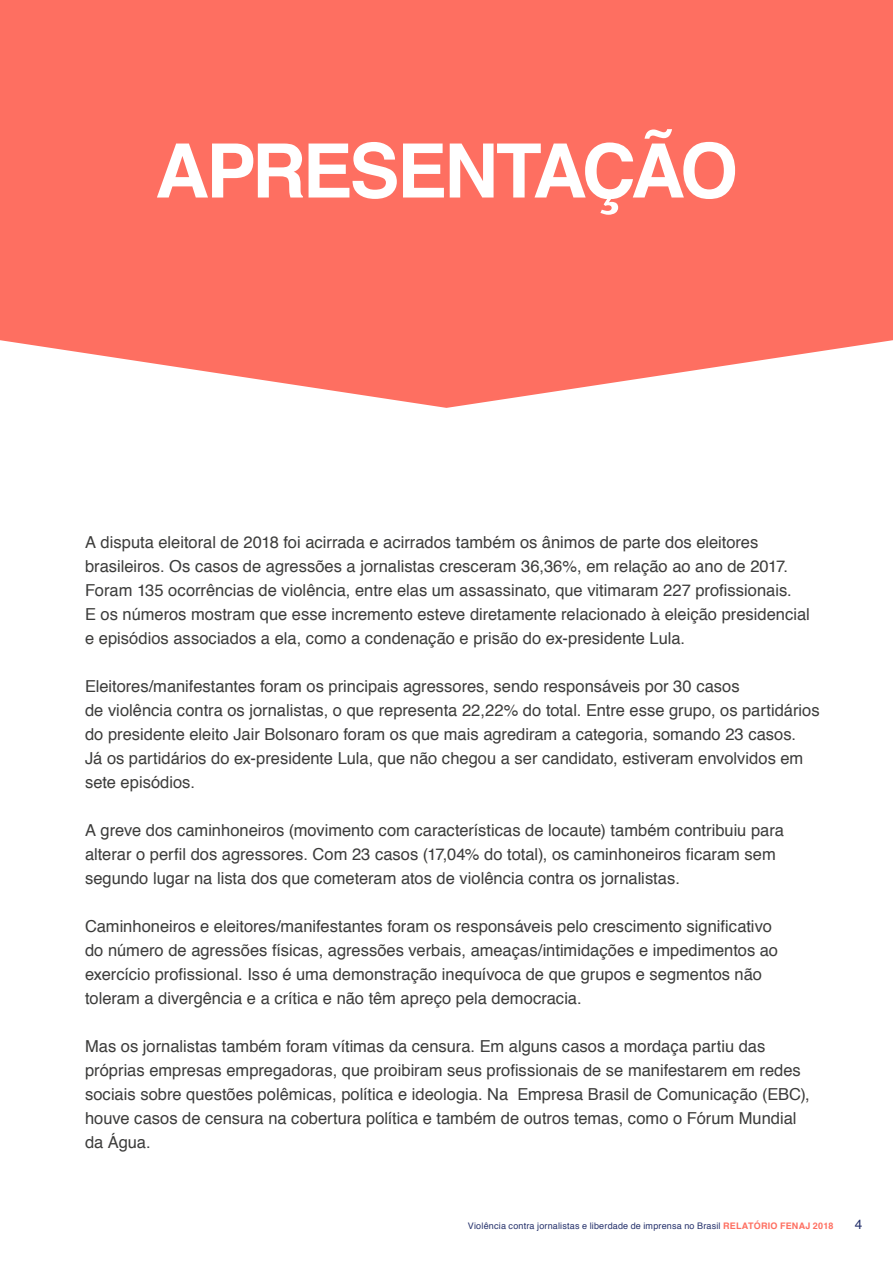
<style>
.page{position:relative;width:893px;height:1263px;background:#fff}
.page>*{position:absolute;margin:0;border:0;box-sizing:border-box;transform-origin:0 0}
.t1{font:700 75px "Helvetica";letter-spacing:-.045em;color:#fff}
.t2{font:16.5px/24px "Helvetica";color:#3c3c3b}
.t3{font:13.5px "Helvetica";color:#26326c}
.t4{font:9px "Helvetica";letter-spacing:.025em;color:#26326c}
.s1{font-weight:700;color:#fe6f61}
</style>
<div class="page">
<svg style="left:0;top:0;width:893px;height:408px;background:#fe7b6e"></svg>
<h1 class="t1" style="left:155px;top:111px;width:584px">APRESENTAÇÃO</h1>
<p class="t2" style="left:85px;top:530px;width:726px">A disputa eleitoral de 2018 foi acirrada e acirrados também os ânimos de parte dos eleitores brasileiros. Os casos de agressões a jornalistas cresceram 36,36%, em relação ao ano de 2017.<br>Foram 135 ocorrências de violência, entre elas um assassinato, que vitimaram 227 profissionais.<br>E os números mostram que esse incremento esteve diretamente relacionado à eleição presidencial e episódios associados a ela, como a condenação e prisão do ex-presidente Lula.</p>
<p class="t2" style="left:85px;top:675px;width:736px">Eleitores/manifestantes foram os principais agressores, sendo responsáveis por 30 casos<br>de violência contra os jornalistas, o que representa 22,22% do total. Entre esse grupo, os partidários do presidente eleito Jair Bolsonaro foram os que mais agrediram a categoria, somando 23 casos.<br>Já os partidários do ex-presidente Lula, que não chegou a ser candidato, estiveram envolvidos em sete episódios.</p>
<p class="t2" style="left:85px;top:819px;width:700px">A greve dos caminhoneiros (movimento com características de locaute) também contribuiu para alterar o perfil dos agressores. Com 23 casos (17,04% do total), os caminhoneiros ficaram sem segundo lugar na lista dos que cometeram atos de violência contra os jornalistas.</p>
<p class="t2" style="left:85px;top:915px;width:695px">Caminhoneiros e eleitores/manifestantes foram os responsáveis pelo crescimento significativo do número de agressões físicas, agressões verbais, ameaças/intimidações e impedimentos ao exercício profissional. Isso é uma demonstração inequívoca de que grupos e segmentos não toleram a divergência e a crítica e não têm apreço pela democracia.</p>
<p class="t2" style="left:85px;top:1035px;width:726px">Mas os jornalistas também foram vítimas da censura. Em alguns casos a mordaça partiu das próprias empresas empregadoras, que proibiram seus profissionais de se manifestarem em redes sociais sobre questões polêmicas, política e ideologia. Na Empresa Brasil de Comunicação (EBC), houve casos de censura na cobertura política e também de outros temas, como o Fórum Mundial da Água.</p>
<p class="t4" style="left:468px;top:1219px;width:367px">Violência contra jornalistas e liberdade de imprensa no Brasil <span class="s1">RELATÓRIO FENAJ 2018</span></p>
<p class="t3" style="left:855px;top:1214px;width:9px">4</p>
</div>
